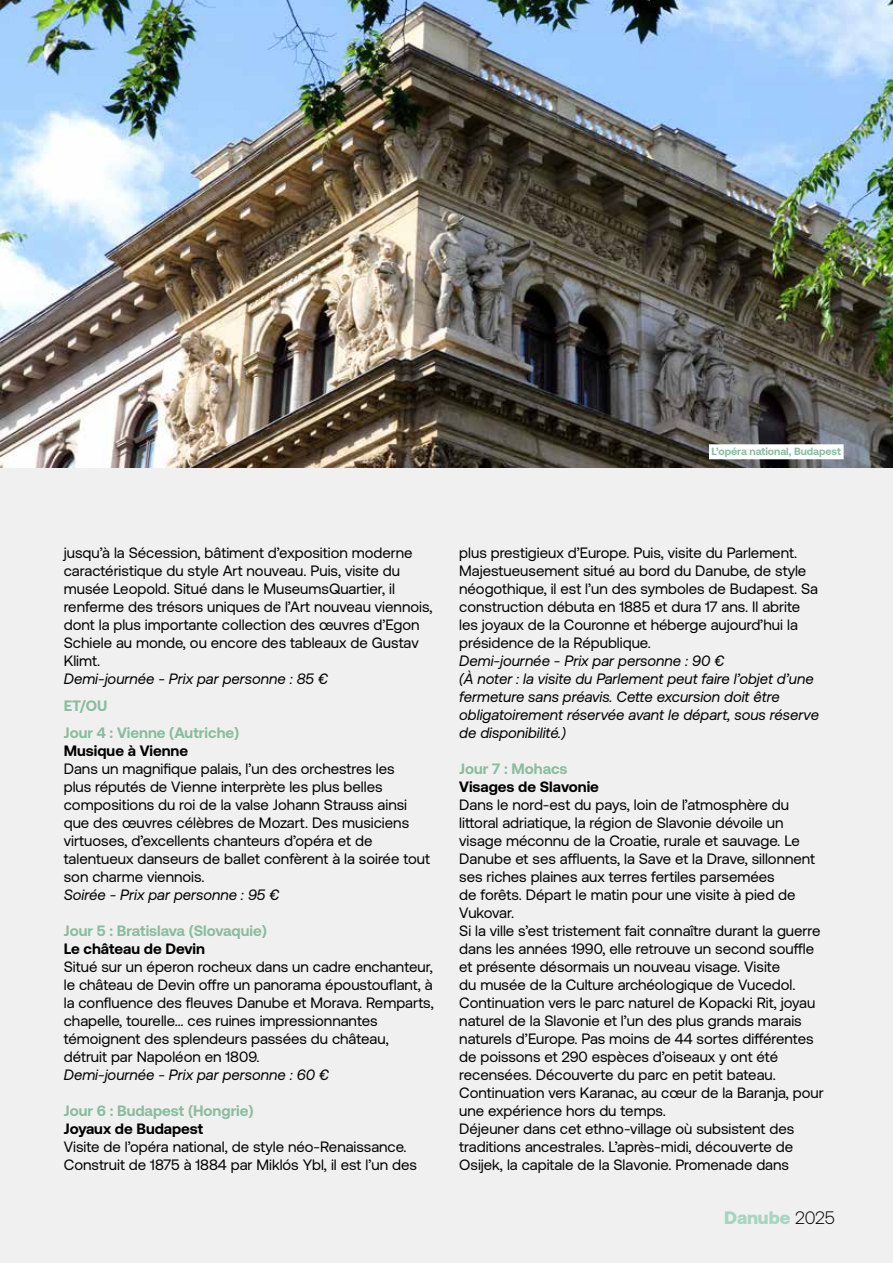
<style>
.page{position:relative;width:893px;height:1263px;background:#f0f0f0}
.page>*{position:absolute;margin:0;border:0;box-sizing:border-box;transform-origin:0 0}
.t1{font:900 18px "Aeonik";color:#a6d5c2}
.t2{font:15px/18px "Aeonik";color:#000}
.t3{font:italic 15px/18px "Aeonik";color:#000}
.t4{font:700 15px/27px "Aeonik";color:#8abc9e}
.t5{font:700 15px "Aeonik";color:#000}
.t6{font:700 10.5px "Aeonik";color:#8abc9e}
.s1{font-weight:300;color:#000}
</style>
<div class="page">
<img style="left:0;top:0;width:893px;height:468px">
<div style="left:709px;top:444px;width:135px;height:15px;background:#fff"></div>
<p class="t6" style="left:712px;top:445px;width:131px">L’opéra national, Budapest</p>
<p class="t2" style="left:64px;top:544px;width:370px">jusqu’à la Sécession, bâtiment d’exposition moderne caractéristique du style Art nouveau. Puis, visite du musée Leopold. Situé dans le MuseumsQuartier, il renferme des trésors uniques de l’Art nouveau viennois, dont la plus importante collection des œuvres d’Egon Schiele au monde, ou encore des tableaux de Gustav Klimt.</p>
<p class="t3" style="left:64px;top:670px;width:266px">Demi-journée - Prix par personne : 85 €</p>
<p class="t4" style="left:64px;top:692px;width:177px">ET/OU<br>Jour 4 : Vienne (Autriche)</p>
<p class="t5" style="left:64px;top:742px;width:126px">Musique à Vienne</p>
<p class="t2" style="left:64px;top:760px;width:368px">Dans un magnifique palais, l’un des orchestres les<br>plus réputés de Vienne interprète les plus belles compositions du roi de la valse Johann Strauss ainsi que des œuvres célèbres de Mozart. Des musiciens virtuoses, d’excellents chanteurs d’opéra et de talentueux danseurs de ballet confèrent à la soirée tout son charme viennois.</p>
<p class="t3" style="left:64px;top:886px;width:217px">Soirée - Prix par personne : 95 €</p>
<p class="t4" style="left:64px;top:917px;width:205px">Jour 5 : Bratislava (Slovaquie)</p>
<p class="t5" style="left:64px;top:940px;width:143px">Le château de Devin</p>
<p class="t2" style="left:64px;top:958px;width:371px">Situé sur un éperon rocheux dans un cadre enchanteur, le château de Devin offre un panorama époustouflant, à la confluence des fleuves Danube et Morava. Remparts, chapelle, tourelle… ces ruines impressionnantes témoignent des splendeurs passées du château, détruit par Napoléon en 1809.</p>
<p class="t3" style="left:64px;top:1066px;width:267px">Demi-journée - Prix par personne : 60 €</p>
<p class="t4" style="left:64px;top:1097px;width:191px">Jour 6 : Budapest (Hongrie)</p>
<p class="t5" style="left:64px;top:1120px;width:141px">Joyaux de Budapest</p>
<p class="t2" style="left:64px;top:1138px;width:355px">Visite de l’opéra national, de style néo-Renaissance.<br>Construit de 1875 à 1884 par Miklós Ybl, il est l’un des</p>
<p class="t2" style="left:459px;top:544px;width:360px">plus prestigieux d’Europe. Puis, visite du Parlement.<br>Majestueusement situé au bord du Danube, de style néogothique, il est l’un des symboles de Budapest. Sa construction débuta en 1885 et dura 17 ans. Il abrite les joyaux de la Couronne et héberge aujourd’hui la présidence de la République.</p>
<p class="t3" style="left:459px;top:652px;width:361px">Demi-journée - Prix par personne : 90 €<br>(À noter : la visite du Parlement peut faire l’objet d’une fermeture sans préavis. Cette excursion doit être obligatoirement réservée avant le départ, sous réserve de disponibilité.)</p>
<p class="t4" style="left:459px;top:755px;width:110px">Jour 7 : Mohacs</p>
<p class="t5" style="left:459px;top:778px;width:141px">Visages de Slavonie</p>
<p class="t2" style="left:459px;top:796px;width:366px">Dans le nord-est du pays, loin de l’atmosphère du littoral adriatique, la région de Slavonie dévoile un visage méconnu de la Croatie, rurale et sauvage. Le Danube et ses affluents, la Save et la Drave, sillonnent ses riches plaines aux terres fertiles parsemées<br>de forêts. Départ le matin pour une visite à pied de Vukovar.<br>Si la ville s’est tristement fait connaître durant la guerre dans les années 1990, elle retrouve un second souffle et présente désormais un nouveau visage. Visite<br>du musée de la Culture archéologique de Vucedol.<br>Continuation vers le parc naturel de Kopacki Rit, joyau naturel de la Slavonie et l’un des plus grands marais naturels d’Europe. Pas moins de 44 sortes différentes de poissons et 290 espèces d’oiseaux y ont été recensées. Découverte du parc en petit bateau.<br>Continuation vers Karanac, au cœur de la Baranja, pour une expérience hors du temps.<br>Déjeuner dans cet ethno-village où subsistent des traditions ancestrales. L’après-midi, découverte de Osijek, la capitale de la Slavonie. Promenade dans</p>
<p class="t1" style="left:724px;top:1207px;width:112px">Danube <span class="s1">2025</span></p>
</div>
